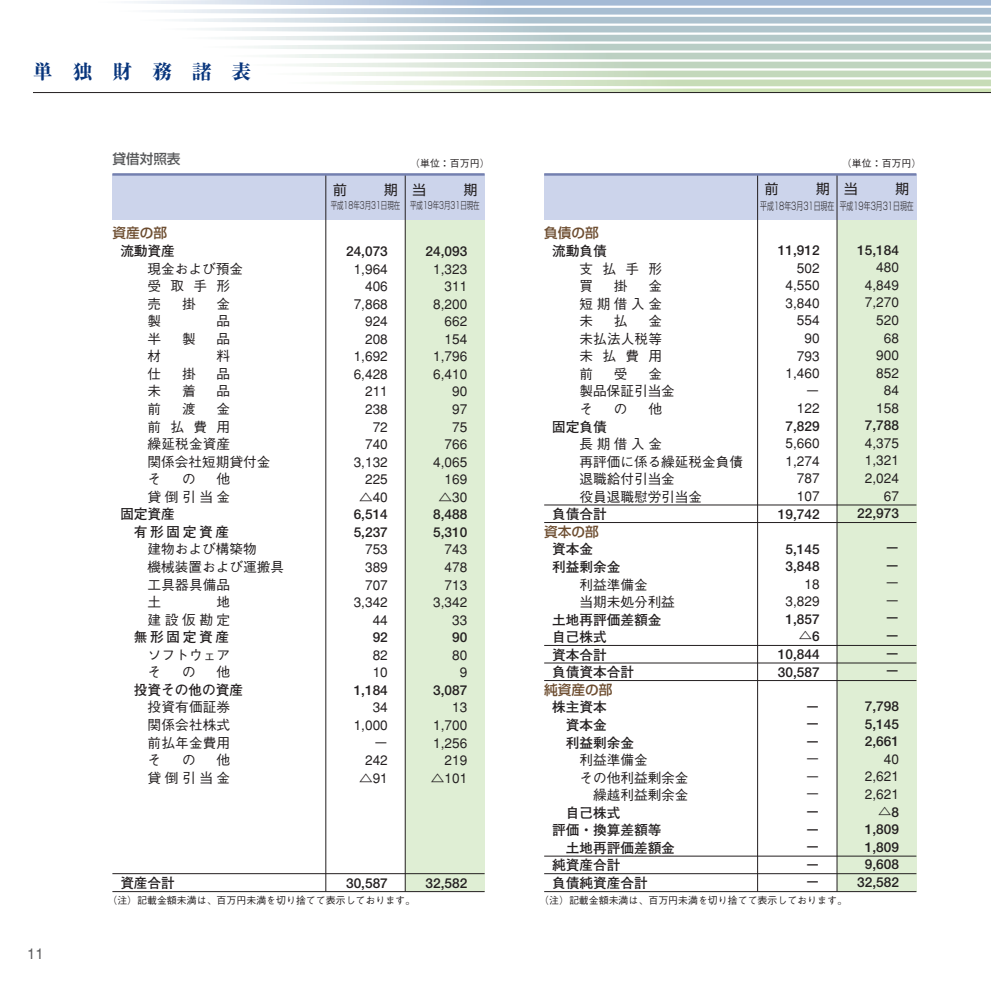
<style>
.page{position:relative;width:991px;height:991px;background:#fff}
.page>*{position:absolute;margin:0;border:0;box-sizing:border-box;transform-origin:0 0}
.t1{font:800 19.78px "Ryumin";letter-spacing:1em;color:#08357c}
.t2{font:500 14.88px "Gothic BBB";color:#57585a}
.t3{font:500 13.65px/17.5px "Gothic BBB";color:#231f20;text-align:right}
.t4{font:700 13.65px/17.5px "Futo Go B101";color:#231f20}
.t5{font:500 13.65px "Shin Go";color:#6d4d30}
.t6{font:13.65px "Shin Go";color:#231f20}
.t7{font:700 13.65px/17.5px "Futo Go B101";letter-spacing:.19em;color:#231f20}
.t8{font:500 13.65px "Shin Go";color:#57585a}
.t9{font:300 10.5px "Shin Go";color:#231f20;scale:.65 1}
.t10{font:500 9.97px "Gothic BBB";color:#231f20}
.t11{font:300 9.97px "Shin Go";color:#231f20;scale:.65 1}
</style>
<div class="page">
<svg style="left:134px;top:0;width:856px;height:92px"></svg>
<hr style="left:33px;top:92px;width:957px;height:1px;background:#231f20">
<div style="left:837px;top:174px;width:79px;height:717px;background:#dfeed4"></div>
<div style="left:405px;top:174px;width:79px;height:717px;background:#dfeed4"></div>
<div style="left:112px;top:174px;width:372px;height:46px;background:#ccd4eb"></div>
<div style="left:544px;top:174px;width:372px;height:46px;background:#ccd4eb"></div>
<hr style="left:112px;top:873px;width:372px;height:1px;background:#231f20">
<hr style="left:544px;top:855px;width:372px;height:1px;background:#231f20">
<hr style="left:544px;top:873px;width:372px;height:1px;background:#231f20">
<hr style="left:544px;top:522px;width:372px;height:1px;background:#231f20">
<hr style="left:544px;top:504px;width:372px;height:1px;background:#231f20">
<hr style="left:544px;top:680px;width:372px;height:1px;background:#231f20">
<hr style="left:544px;top:662px;width:372px;height:1px;background:#231f20">
<hr style="left:544px;top:645px;width:372px;height:1px;background:#231f20">
<hr style="left:325px;top:174px;width:1px;height:717px;background:#231f20">
<hr style="left:405px;top:174px;width:1px;height:717px;background:#231f20">
<hr style="left:112px;top:173px;width:372px;height:3px;background:#737faf">
<hr style="left:757px;top:174px;width:1px;height:717px;background:#231f20">
<hr style="left:836px;top:174px;width:1px;height:717px;background:#231f20">
<hr style="left:544px;top:173px;width:372px;height:3px;background:#737faf">
<hr style="left:112px;top:891px;width:372px;height:1px;background:#231f20">
<hr style="left:544px;top:891px;width:372px;height:1px;background:#231f20">
<h1 class="t1" style="left:33px;top:65px;width:220px">単独財務諸表</h1>
<p class="t8" style="left:112px;top:154px;width:70px">貸借対照表</p>
<p class="t10" style="left:842px;top:160px;width:81px">（単位：百万円）</p>
<p class="t6" style="left:765px;top:184px;width:66px">前　　期</p>
<p class="t9" style="left:760px;top:202px;width:115px">平成18年3月31日現在</p>
<p class="t10" style="left:410px;top:160px;width:81px">（単位：百万円）</p>
<p class="t6" style="left:844px;top:184px;width:66px">当　　期</p>
<p class="t9" style="left:839px;top:202px;width:115px">平成19年3月31日現在</p>
<p class="t6" style="left:333px;top:184px;width:66px">前　　期</p>
<p class="t11" style="left:331px;top:202px;width:109px">平成18年3月31日現在</p>
<p class="t6" style="left:412px;top:184px;width:66px">当　　期</p>
<p class="t11" style="left:410px;top:202px;width:109px">平成19年3月31日現在</p>
<p class="t2" style="left:27px;top:948px;width:18px">11</p>
<p class="t5" style="left:112px;top:228px;width:56px">資産の部</p>
<p class="t4" style="left:120px;top:243px;width:56px">流動資産</p>
<p class="t3" style="left:148px;top:261px;width:97px;text-align:left">現金および預金受取手形売</p>
<p class="t5" style="left:544px;top:228px;width:56px">負債の部</p>
<p class="t4" style="left:552px;top:243px;width:56px">流動負債</p>
<p class="t3" style="left:579px;top:261px;width:84px;text-align:left">支払手形買</p>
<p class="t4" style="left:778px;top:243px;width:43px">11,912</p>
<p class="t3" style="left:785px;top:261px;width:36px">502<br>4,550<br>3,840<br>554<br>90<br>793<br>1,460－<br>122</p>
<p class="t4" style="left:785px;top:418px;width:36px">7,829</p>
<p class="t3" style="left:785px;top:436px;width:36px">5,660<br>1,274<br>787<br>107</p>
<p class="t4" style="left:778px;top:506px;width:43px">19,742</p>
<p class="t4" style="left:785px;top:541px;width:36px">5,145<br>3,848</p>
<p class="t3" style="left:785px;top:576px;width:36px">18<br>3,829</p>
<p class="t4" style="left:778px;top:611px;width:43px;text-align:right">1,857 △6<br>10,844<br>30,587</p>
<p class="t4" style="left:806px;top:699px;width:15px;text-align:justify">－－－</p>
<p class="t3" style="left:806px;top:752px;width:15px;text-align:justify">－－－</p>
<p class="t4" style="left:806px;top:804px;width:15px;text-align:justify">－－－－－</p>
<p class="t4" style="left:425px;top:243px;width:43px">24,093</p>
<p class="t3" style="left:433px;top:261px;width:36px">1,323<br>311<br>8,200<br>662<br>154<br>1,796<br>6,410<br>90<br>97<br>75<br>766<br>4,065<br>169 △30</p>
<p class="t4" style="left:433px;top:507px;width:36px">8,488<br>5,310</p>
<p class="t3" style="left:433px;top:542px;width:36px">743<br>478<br>713<br>3,342<br>33</p>
<p class="t4" style="left:452px;top:630px;width:17px">90</p>
<p class="t3" style="left:452px;top:647px;width:17px;text-align:center">80<br>9</p>
<p class="t4" style="left:433px;top:682px;width:36px">3,087</p>
<p class="t3" style="left:431px;top:700px;width:38px">13<br>1,700<br>1,256<br>219 △101</p>
<p class="t4" style="left:346px;top:243px;width:43px">24,073</p>
<p class="t3" style="left:354px;top:261px;width:36px">1,964<br>406<br>7,868<br>924<br>208<br>1,692<br>6,428<br>211<br>238<br>72<br>740<br>3,132<br>225 △40</p>
<p class="t4" style="left:354px;top:507px;width:36px">6,514<br>5,237</p>
<p class="t3" style="left:354px;top:542px;width:36px">753<br>389<br>707<br>3,342<br>44</p>
<p class="t4" style="left:372px;top:630px;width:17px">92</p>
<p class="t3" style="left:372px;top:647px;width:17px;text-align:left">82<br>10</p>
<p class="t4" style="left:354px;top:682px;width:36px">1,184</p>
<p class="t3" style="left:354px;top:700px;width:36px">34<br>1,000－<br>242 △91</p>
<p class="t3" style="left:579px;top:279px;width:84px;text-align:justify;text-indent:69px">金短期借入金未</p>
<p class="t3" style="left:614px;top:279px;width:15px">掛</p>
<p class="t3" style="left:182px;top:296px;width:15px">掛</p>
<p class="t3" style="left:217px;top:296px;width:15px">金</p>
<p class="t3" style="left:614px;top:314px;width:15px">払</p>
<p class="t3" style="left:579px;top:314px;width:84px;text-align:justify;text-indent:69px">金未払法人税等未払費用前</p>
<p class="t3" style="left:148px;top:314px;width:15px">製</p>
<p class="t3" style="left:217px;top:314px;width:15px">品</p>
<p class="t3" style="left:148px;top:332px;width:15px">半</p>
<p class="t3" style="left:182px;top:332px;width:15px">製</p>
<p class="t3" style="left:217px;top:332px;width:15px">品</p>
<p class="t3" style="left:148px;top:349px;width:15px">材</p>
<p class="t3" style="left:217px;top:349px;width:15px">料</p>
<p class="t3" style="left:148px;top:367px;width:15px">仕</p>
<p class="t3" style="left:182px;top:367px;width:15px">掛</p>
<p class="t3" style="left:217px;top:367px;width:15px">品</p>
<p class="t3" style="left:148px;top:384px;width:15px">未</p>
<p class="t3" style="left:182px;top:384px;width:15px">着</p>
<p class="t3" style="left:217px;top:384px;width:15px">品</p>
<p class="t3" style="left:148px;top:402px;width:15px">前</p>
<p class="t3" style="left:182px;top:402px;width:15px">渡</p>
<p class="t3" style="left:579px;top:367px;width:97px;text-align:left;text-indent:69px">金製品保証引当金そ</p>
<p class="t3" style="left:614px;top:367px;width:15px">受</p>
<p class="t3" style="left:614px;top:402px;width:15px">の</p>
<p class="t3" style="left:648px;top:402px;width:15px">他</p>
<p class="t3" style="left:148px;top:402px;width:124px;text-align:left;text-indent:69px">金<br>前払費用<br>繰延税金資産<br>関係会社短期貸付金そ</p>
<p class="t4" style="left:552px;top:419px;width:56px">固定負債</p>
<p class="t3" style="left:579px;top:437px;width:165px;text-align:left">長期借入金<br>再評価に係る繰延税金負債退職給付引当金<br>役員退職慰労引当金</p>
<p class="t4" style="left:552px;top:507px;width:56px">負債合計</p>
<p class="t5" style="left:544px;top:526px;width:56px">資本の部</p>
<p class="t4" style="left:552px;top:542px;width:70px">資本金<br>利益剰余金</p>
<p class="t3" style="left:579px;top:577px;width:97px;text-align:left">利益準備金<br>当期未処分利益</p>
<p class="t4" style="left:552px;top:612px;width:111px">土地再評価差額金自己株式<br>資本合計<br>負債資本合計</p>
<p class="t5" style="left:544px;top:684px;width:70px">純資産の部</p>
<p class="t4" style="left:565px;top:700px;width:70px;text-indent:-14px">株主資本<br>資本金<br>利益剰余金</p>
<p class="t3" style="left:579px;top:753px;width:70px">利益準備金</p>
<p class="t3" style="left:579px;top:770px;width:111px">その他利益剰余金</p>
<p class="t3" style="left:593px;top:788px;width:97px">繰越利益剰余金</p>
<p class="t4" style="left:565px;top:805px;width:56px">自己株式</p>
<p class="t4" style="left:552px;top:823px;width:111px">評価・換算差額等</p>
<p class="t4" style="left:565px;top:840px;width:111px">土地再評価差額金</p>
<p class="t4" style="left:552px;top:858px;width:70px">純資産合計</p>
<p class="t4" style="left:552px;top:875px;width:97px">負債純資産合計</p>
<p class="t3" style="left:148px;top:472px;width:84px">他<br>貸倒引当金</p>
<p class="t7" style="left:134px;top:507px;width:96px;text-indent:-14px">固定資産<br>有形固定資産</p>
<p class="t3" style="left:148px;top:542px;width:138px;text-align:left">建物および構築物<br>機械装置および運搬具工具器具備品<br>土</p>
<p class="t3" style="left:182px;top:472px;width:15px">の</p>
<p class="t3" style="left:148px;top:595px;width:84px">地<br>建設仮勘定</p>
<p class="t4" style="left:134px;top:630px;width:96px">無形固定資産</p>
<p class="t3" style="left:148px;top:647px;width:84px;text-align:left">ソフトウェアそ</p>
<p class="t3" style="left:182px;top:665px;width:15px">の</p>
<p class="t3" style="left:217px;top:665px;width:15px">他</p>
<p class="t4" style="left:134px;top:682px;width:111px">投資その他の資産</p>
<p class="t3" style="left:148px;top:700px;width:84px;text-align:justify">投資有価証券関係会社株式前払年金費用そ</p>
<p class="t3" style="left:148px;top:753px;width:84px">他<br>貸倒引当金</p>
<p class="t3" style="left:182px;top:753px;width:15px">の</p>
<p class="t4" style="left:120px;top:875px;width:56px">資産合計</p>
<p class="t10" style="left:107px;top:896px;width:309px">（注）記載金額未満は、百万円未満を切り捨てて表示しております。</p>
<p class="t10" style="left:539px;top:896px;width:309px">（注）記載金額未満は、百万円未満を切り捨てて表示しております。</p>
<p class="t4" style="left:425px;top:875px;width:43px">32,582</p>
<p class="t4" style="left:346px;top:875px;width:43px">30,587</p>
<p class="t4" style="left:857px;top:242px;width:43px">15,184</p>
<p class="t3" style="left:864px;top:260px;width:36px">480<br>4,849<br>7,270<br>520<br>68<br>900<br>852<br>84<br>158</p>
<p class="t4" style="left:864px;top:418px;width:36px">7,788</p>
<p class="t3" style="left:864px;top:436px;width:36px">4,375<br>1,321<br>2,024<br>67</p>
<p class="t4" style="left:857px;top:505px;width:43px">22,973</p>
<p class="t4" style="left:885px;top:541px;width:15px">－－</p>
<p class="t3" style="left:885px;top:576px;width:15px;text-align:left">－－</p>
<p class="t4" style="left:885px;top:611px;width:15px;text-align:justify">－－－－</p>
<p class="t4" style="left:864px;top:699px;width:36px;text-align:justify">7,798<br>5,145<br>2,661</p>
<p class="t3" style="left:864px;top:752px;width:36px;text-align:justify;text-indent:19px">40<br>2,621<br>2,621</p>
<p class="t4" style="left:857px;top:804px;width:43px;text-align:right">△8<br>1,809<br>1,809<br>9,608<br>32,582</p>
</div>
